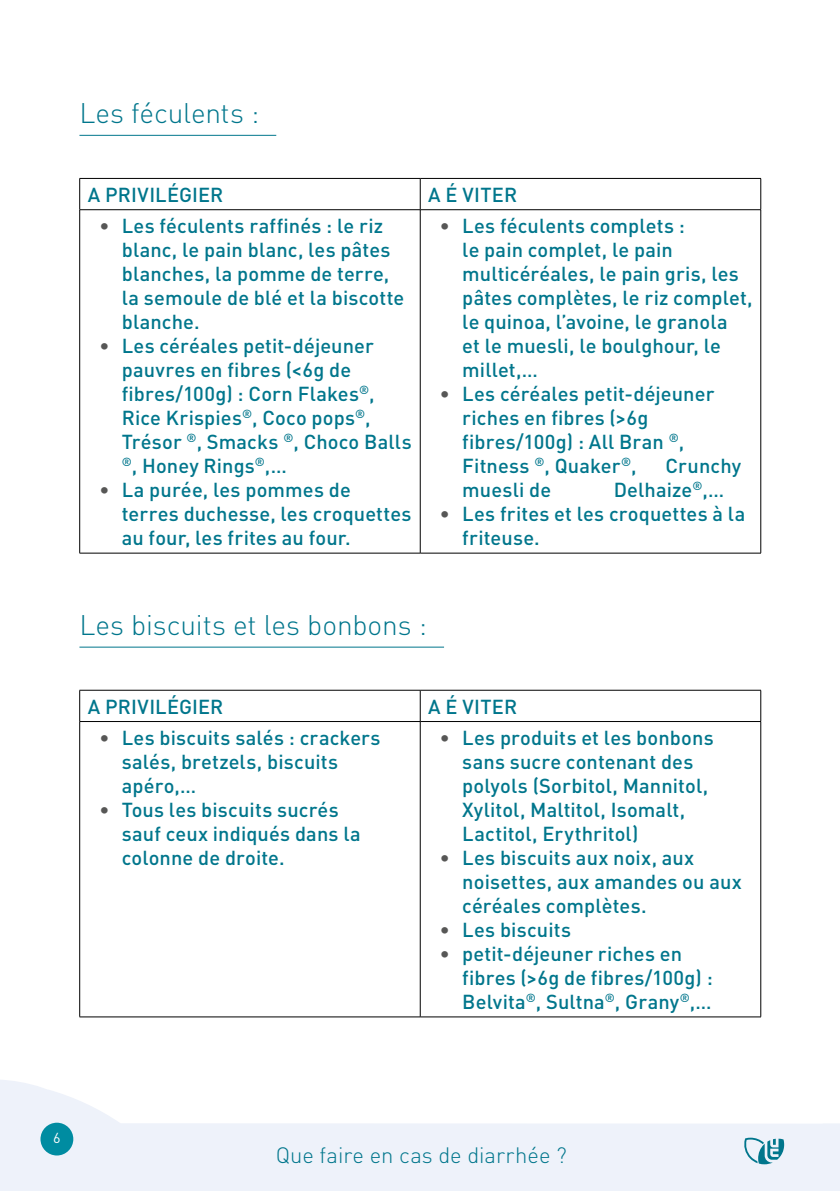
<style>
.page{position:relative;width:840px;height:1191px;background:#fff}
.page>*{position:absolute;margin:0;border:0;box-sizing:border-box;transform-origin:0 0}
.t1{font:300 28px "DINOT";letter-spacing:-.005em;color:#00768c}
.t2{font:300 22px "DINOT";color:#00768c}
.t3{font:500 20px/24px "DINOT";letter-spacing:.005em;color:#00768c}
.t4{font:14.4px "DINOT";color:#fff}
.s1{font-weight:400;color:#575756}
</style>
<div class="page">
<svg style="left:0;top:1080px;width:822px;height:111px;fill:#eef2fa"></svg>
<div style="left:40px;top:1122px;width:33px;height:33px;background:#008ca1;border-radius:50%"></div>
<svg style="left:742px;top:1137px;width:41px;height:27px"></svg>
<svg style="left:822px;top:1123px;width:17px;height:68px"></svg>
<hr style="left:79px;top:135px;width:197px;height:1px;background:#00768c">
<hr style="left:79px;top:646px;width:365px;height:1px;background:#00768c">
<hr style="left:79px;top:178px;width:341px;height:1px;background:#000">
<hr style="left:79px;top:179px;width:1px;height:30px;background:#000">
<hr style="left:420px;top:178px;width:340px;height:1px;background:#000">
<hr style="left:419px;top:179px;width:1px;height:30px;background:#000">
<hr style="left:760px;top:179px;width:1px;height:30px;background:#000">
<hr style="left:79px;top:209px;width:341px;height:1px;background:#000">
<hr style="left:79px;top:210px;width:1px;height:343px;background:#000">
<hr style="left:420px;top:209px;width:340px;height:1px;background:#000">
<hr style="left:419px;top:210px;width:1px;height:343px;background:#000">
<hr style="left:760px;top:210px;width:1px;height:343px;background:#000">
<hr style="left:79px;top:553px;width:341px;height:1px;background:#000">
<hr style="left:420px;top:553px;width:340px;height:1px;background:#000">
<hr style="left:79px;top:690px;width:341px;height:1px;background:#000">
<hr style="left:79px;top:690px;width:1px;height:31px;background:#000">
<hr style="left:420px;top:690px;width:340px;height:1px;background:#000">
<hr style="left:419px;top:690px;width:1px;height:31px;background:#000">
<hr style="left:760px;top:690px;width:1px;height:31px;background:#000">
<hr style="left:79px;top:721px;width:341px;height:1px;background:#000">
<hr style="left:79px;top:722px;width:1px;height:294px;background:#000">
<hr style="left:420px;top:721px;width:340px;height:1px;background:#000">
<hr style="left:419px;top:722px;width:1px;height:294px;background:#000">
<hr style="left:760px;top:722px;width:1px;height:294px;background:#000">
<hr style="left:79px;top:1016px;width:341px;height:1px;background:#000">
<hr style="left:420px;top:1016px;width:340px;height:1px;background:#000">
<h1 class="t1" style="left:79px;top:96px;width:181px">Les féculents :</h1>
<p class="t3" style="left:88px;top:182px;width:137px">A PRIVILÉGIER</p>
<p class="t3" style="left:428px;top:182px;width:90px">A É VITER</p>
<p class="t3" style="left:122px;top:213px;width:284px;text-indent:-23px"><span class="s1">•</span> Les féculents raffinés : le riz blanc, le pain blanc, les pâtes blanches, la pomme de terre, la semoule de blé et la biscotte blanche.</p>
<p class="t3" style="left:122px;top:333px;width:291px;text-indent:-23px"><span class="s1">•</span> Les céréales petit-déjeuner pauvres en fibres (&lt;6g de fibres/100g) : Corn Flakes<sup>®</sup>,<br>Rice Krispies<sup>®</sup>, Coco pops<sup>®</sup>,<br>Trésor <sup>®</sup>, Smacks <sup>®</sup>, Choco Balls <sup>®</sup>, Honey Rings<sup>®</sup>,…</p>
<p class="t3" style="left:122px;top:477px;width:291px;text-indent:-23px"><span class="s1">•</span> La purée, les pommes de terres duchesse, les croquettes au four, les frites au four.</p>
<p class="t3" style="left:462px;top:213px;width:292px;text-indent:-23px"><span class="s1">•</span> Les féculents complets :<br>le pain complet, le pain multicéréales, le pain gris, les pâtes complètes, le riz complet, le quinoa, l’avoine, le granola<br>et le muesli, le boulghour, le millet,…</p>
<p class="t3" style="left:462px;top:381px;width:253px;text-indent:-23px"><span class="s1">•</span> Les céréales petit-déjeuner riches en fibres (&gt;6g fibres/100g) : All Bran <sup>®</sup>,<br>Fitness <sup>®</sup>, Quaker<sup>®</sup>,</p>
<p class="t3" style="left:665px;top:453px;width:77px">Crunchy</p>
<p class="t3" style="left:462px;top:477px;width:90px">muesli de</p>
<p class="t3" style="left:613px;top:477px;width:112px">Delhaize<sup>®</sup>,…</p>
<p class="t3" style="left:462px;top:501px;width:284px;text-indent:-23px"><span class="s1">•</span> Les frites et les croquettes à la friteuse.</p>
<h1 class="t1" style="left:79px;top:608px;width:349px">Les biscuits et les bonbons :</h1>
<p class="t3" style="left:88px;top:694px;width:137px">A PRIVILÉGIER</p>
<p class="t3" style="left:428px;top:694px;width:90px">A É VITER</p>
<p class="t3" style="left:122px;top:725px;width:260px;text-indent:-23px"><span class="s1">•</span> Les biscuits salés : crackers salés, bretzels, biscuits apéro,…</p>
<p class="t3" style="left:122px;top:797px;width:240px;text-indent:-23px"><span class="s1">•</span> Tous les biscuits sucrés sauf ceux indiqués dans la colonne de droite.</p>
<p class="t3" style="left:462px;top:725px;width:253px;text-indent:-23px"><span class="s1">•</span> Les produits et les bonbons sans sucre contenant des polyols (Sorbitol, Mannitol,<br>Xylitol, Maltitol, Isomalt,<br>Lactitol, Erythritol)</p>
<p class="t3" style="left:462px;top:845px;width:281px;text-indent:-23px"><span class="s1">•</span> Les biscuits aux noix, aux noisettes, aux amandes ou aux céréales complètes.</p>
<p class="t3" style="left:439px;top:917px;width:133px"><span class="s1">•</span> Les biscuits</p>
<p class="t3" style="left:462px;top:941px;width:252px;text-indent:-23px"><span class="s1">•</span> petit-déjeuner riches en fibres (&gt;6g de fibres/100g) :<br>Belvita<sup>®</sup>, Sultna<sup>®</sup>, Grany<sup>®</sup>,…</p>
<p class="t4" style="left:53px;top:1129px;width:9px">6</p>
<p class="t2" style="left:275px;top:1141px;width:292px">Que faire en cas de diarrhée ?</p>
</div>
